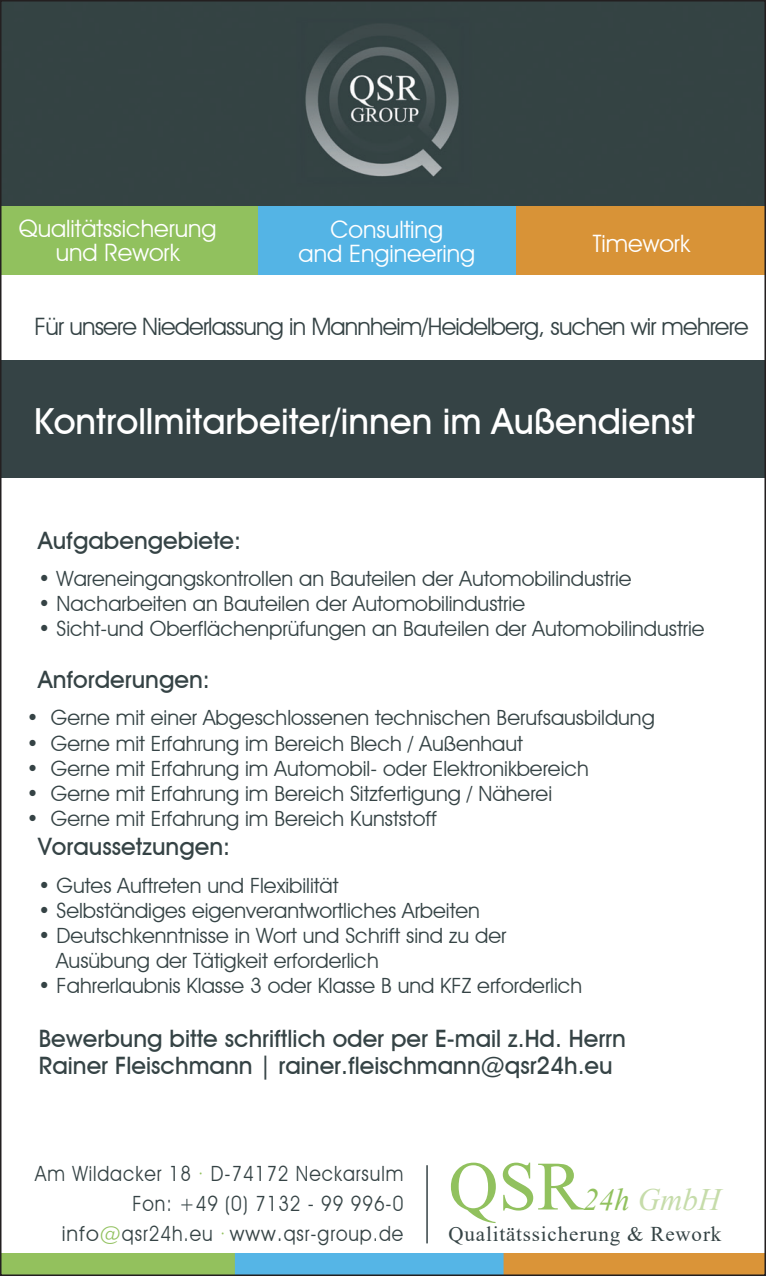
<style>
.page{position:relative;width:766px;height:1276px;background:#fff}
.page>*{position:absolute;margin:0;border:0;box-sizing:border-box;transform-origin:0 0}
.t1{font:69.3px "Times New Roman";color:#91c15e}
.t2{font:500 36px "Avant Garde IT Cby BT";color:#fff}
.t3{font:italic 31.2px "Times New Roman";color:#c6dcaa}
.t4{font:500 24px/27px "Avant Garde IT Cby BT";color:#354345}
.t5{font:24px "Avant Garde IT Cby BT";letter-spacing:-.03em;color:#354345}
.t6{font:24px "Avant Garde IT Cby BT";color:#fff}
.t7{font:21px "Avant Garde IT Cby BT";color:#354345}
.t8{font:21px/30px "Avant Garde IT Cby BT";letter-spacing:.05em;color:#354345;text-align:right;scale:.9 1}
.t9{font:21px "Avant Garde IT Cby BT";letter-spacing:.05em;color:#354345}
.t10{font:21px "Times New Roman";letter-spacing:.04em;color:#354345}
.s1{color:#91c15e}
</style>
<div class="page">
<div style="left:3px;top:3px;width:759px;height:203px;background:#344343"></div>
<div style="left:0;top:206px;width:258px;height:69px;background:#91c15e"></div>
<div style="left:258px;top:206px;width:258px;height:69px;background:#54b4e5"></div>
<div style="left:516px;top:206px;width:249px;height:69px;background:#d89337"></div>
<hr style="left:426px;top:1165px;width:1px;height:78px;background:#354345">
<img style="left:3px;top:1254px;width:759px;height:19px">
<div style="left:0;top:360px;width:765px;height:118px;background:#354345"></div>
<p class="t6" style="left:19px;top:214px;width:199px">Qualitätssicherung</p>
<p class="t6" style="left:56px;top:238px;width:125px">und Rework</p>
<p class="t6" style="left:330px;top:215px;width:114px">Consulting</p>
<p class="t6" style="left:298px;top:239px;width:178px">and Engineering</p>
<p class="t6" style="left:592px;top:228px;width:99px">Timework</p>
<p class="t5" style="left:35px;top:312px;width:715px">Für unsere Niederlassung in Mannheim/Heidelberg, suchen wir mehrere</p>
<p class="t2" style="left:34px;top:399px;width:662px">Kontrollmitarbeiter/innen im Außendienst</p>
<p class="t4" style="left:38px;top:526px;width:204px">Aufgabengebiete:</p>
<p class="t7" style="left:38px;top:565px;width:594px">• Wareneingangskontrollen an Bauteilen der Automobilindustrie</p>
<p class="t7" style="left:38px;top:591px;width:488px">• Nacharbeiten an Bauteilen der Automobilindustrie</p>
<p class="t7" style="left:38px;top:616px;width:667px">• Sicht-und Oberflächenprüfungen an Bauteilen der Automobilindustrie</p>
<p class="t4" style="left:38px;top:666px;width:173px">Anforderungen:</p>
<p class="t7" style="left:27px;top:705px;width:629px">• Gerne mit einer Abgeschlossenen technischen Berufsausbildung</p>
<p class="t7" style="left:27px;top:730px;width:497px">• Gerne mit Erfahrung im Bereich Blech / Außenhaut</p>
<p class="t7" style="left:27px;top:755px;width:563px">• Gerne mit Erfahrung im Automobil- oder Elektronikbereich</p>
<p class="t7" style="left:27px;top:781px;width:527px">• Gerne mit Erfahrung im Bereich Sitzfertigung / Näherei</p>
<p class="t7" style="left:27px;top:806px;width:411px">• Gerne mit Erfahrung im Bereich Kunststoff</p>
<p class="t4" style="left:38px;top:833px;width:193px">Voraussetzungen:</p>
<p class="t7" style="left:38px;top:872px;width:302px">• Gutes Auftreten und Flexibilität</p>
<p class="t7" style="left:38px;top:897px;width:443px">• Selbständiges eigenverantwortliches Arbeiten</p>
<p class="t7" style="left:38px;top:922px;width:469px">• Deutschkenntnisse in Wort und Schrift sind zu der</p>
<p class="t7" style="left:56px;top:948px;width:324px">Ausübung der Tätigkeit erforderlich</p>
<p class="t7" style="left:38px;top:973px;width:545px">• Fahrerlaubnis Klasse 3 oder Klasse B und KFZ erforderlich</p>
<p class="t4" style="left:39px;top:1025px;width:588px">Bewerbung bitte schriftlich oder per E-mail z.Hd. Herrn<br>Rainer Fleischmann | rainer.fleischmann@qsr24h.eu</p>
<p class="t8" style="left:35px;top:1158px;width:410px">Am Wildacker 18 <span class="s1">·</span> D-74172 Neckarsulm<br>Fon: +49 (0) 7132 - 99 996-0</p>
<p class="t9" style="left:62px;top:1221px;width:343px">info<span class="s1">@</span>qsr24h.eu <span class="s1">·</span> www.qsr-group.de</p>
<p class="t1" style="left:448px;top:1137px;width:136px">QSR</p>
<p class="t3" style="left:583px;top:1177px;width:139px"><span class="s1">24h</span> GmbH</p>
<p class="t10" style="left:448px;top:1219px;width:274px">Qualitätssicherung &amp; Rework</p>
</div>
